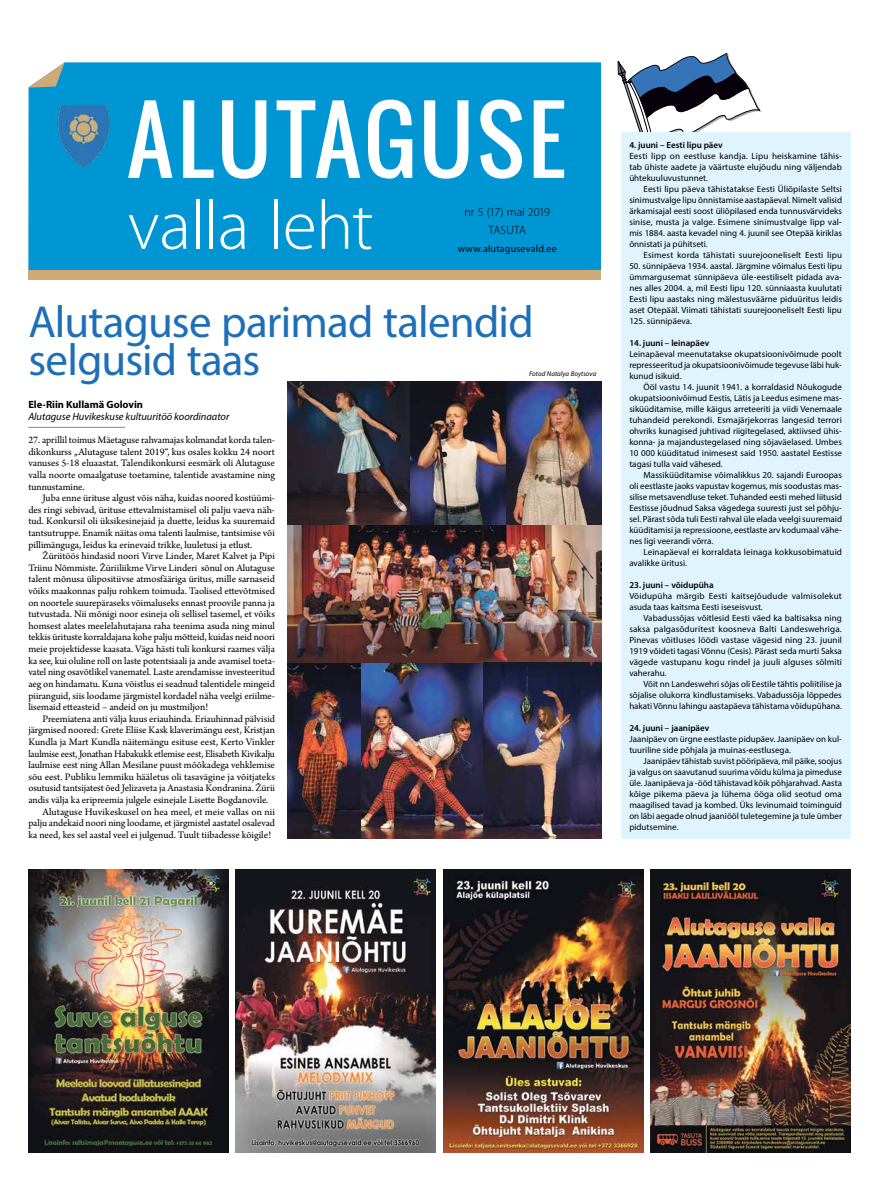
<style>
.page{position:relative;width:893px;height:1191px;background:#fff}
.page>*{position:absolute;margin:0;border:0;box-sizing:border-box;transform-origin:0 0}
.t1{font:88.6px "Oswald";letter-spacing:.04em;color:#fff}
.t2{font:300 70px "Myriad Pro";letter-spacing:-.01em;color:#fff}
.t3{font:45px/38px "Myriad Pro";letter-spacing:-.02em;color:#1d6fb7}
.t4{font:300 12px/18px "Myriad Pro";color:#000;text-align:center}
.t5{font:10.5px/11.6px "Arno Pro";letter-spacing:-.005em;color:#000;text-align:justify}
.t6{font:italic 10.5px "Myriad Pro";letter-spacing:-.005em;color:#000}
.t7{font:700 10.5px "Myriad Pro";letter-spacing:-.005em;color:#000}
.t8{font:10px "Myriad Pro";letter-spacing:.02em;color:#000}
.t9{font:9px/11px "Myriad Pro";color:#000;text-align:justify}
.t10{font:9px/11px "Myriad Pro";letter-spacing:.02em;color:#000}
.t11{font:600 9px "Myriad Pro";color:#000}
.t12{font:italic 7px "Myriad Pro";letter-spacing:.005em;color:#000}
</style>
<div class="page">
<svg style="left:618px;top:53px;width:144px;height:80px"></svg>
<div style="left:28px;top:62px;width:573px;height:208px;background:#0096d4"></div>
<svg style="left:28px;top:62px;width:37px;height:26px"></svg>
<div style="left:28px;top:270px;width:573px;height:10px;background:#cfaa76"></div>
<img style="left:54px;top:101px;width:59px;height:68px">
<hr style="left:28px;top:427px;width:97px;height:1px;background:#8c8986">
<img style="left:28px;top:869px;width:200px;height:283px">
<img style="left:236px;top:869px;width:200px;height:283px">
<img style="left:443px;top:869px;width:200px;height:283px">
<img style="left:650px;top:869px;width:200px;height:283px">
<div style="left:621px;top:133px;width:229px;height:705px;background:#e0f4fd"></div>
<img style="left:287px;top:382px;width:314px;height:456px">
<h1 class="t1" style="left:128px;top:73px;width:439px">ALUTAGUSE</h1>
<h2 class="t2" style="left:128px;top:183px;width:247px">valla leht</h2>
<h3 class="t4" style="left:464px;top:203px;width:87px">nr 5 (17) mai 2019<br>TASUTA</h3>
<p class="t8" style="left:458px;top:242px;width:101px">www.alutagusevald.ee</p>
<h3 class="t3" style="left:28px;top:302px;width:507px">Alutaguse parimad talendid selgusid taas</h3>
<p class="t12" style="left:529px;top:370px;width:69px">Fotod Natalya Boytsova</p>
<p class="t7" style="left:28px;top:398px;width:116px">Ele-Riin Kullamä Golovin</p>
<p class="t6" style="left:28px;top:410px;width:203px">Alutaguse Huvikeskuse kultuuritöö koordinaator</p>
<p class="t5" style="left:28px;top:435px;width:248px">27. aprillil toimus Mäetaguse rahvamajas kolmandat korda talen&shy;dikonkurss „Alutaguse talent 2019“, kus osales kokku 24 noort vanuses 5-18 eluaastat. Talendikonkursi eesmärk oli Alutaguse valla noorte omaalgatuse toetamine, talentide avastamine ning tunnustamine.</p>
<p class="t5" style="left:28px;top:493px;width:248px;text-indent:14px">Juba enne ürituse algust võis näha, kuidas noored kostüümi&shy;des ringi sebivad, ürituse ettevalmistamisel oli palju vaeva näh&shy;tud. Konkursil oli üksikesinejaid ja duette, leidus ka suuremaid tantsutruppe. Enamik näitas oma talenti laulmise, tantsimise või pillimänguga, leidus ka erinevaid trikke, luuletusi ja etlust.</p>
<p class="t5" style="left:28px;top:551px;width:248px;text-indent:14px">Žüriitöös hindasid noori Virve Linder, Maret Kalvet ja Pipi Triinu Nõmmiste. Žüriiliikme Virve Linderi sõnul on Alutaguse talent mõnusa ülipositiivse atmosfääriga üritus, mille sarnaseid võiks maakonnas palju rohkem toimuda. Taolised ettevõtmised on noortele suurepäraseks võimaluseks ennast proovile panna ja tutvustada. Nii mõnigi noor esineja oli sellisel tasemel, et võiks homsest alates meelelahutajana raha teenima asuda ning minul tekkis ürituste korraldajana kohe palju mõtteid, kuidas neid noori meie projektidesse kaasata. Väga hästi tuli konkursi raames välja ka see, kui oluline roll on laste potentsiaali ja ande avamisel toeta&shy;vatel ning osavõtlikel vanematel. Laste arendamisse investeeritud aeg on hindamatu. Kuna võistlus ei seadnud talentidele mingeid piiranguid, siis loodame järgmistel kordadel näha veelgi eriilme&shy;lisemaid etteasteid – andeid on ju mustmiljon!</p>
<p class="t5" style="left:43px;top:713px;width:234px">Preemiatena anti välja kuus eriauhinda. Eriauhinnad pälvisid</p>
<p class="t5" style="left:28px;top:725px;width:248px">järgmised noored: Grete Eliise Kask klaverimängu eest, Kristjan</p>
<p class="t5" style="left:28px;top:736px;width:248px">Kundla ja Mart Kundla näitemängu esituse eest, Kerto Vinkler</p>
<p class="t5" style="left:28px;top:748px;width:248px">laulmise eest, Jonathan Habakukk etlemise eest, Elisabeth Kivikalju</p>
<p class="t5" style="left:28px;top:759px;width:248px">laulmise eest ning Allan Mesilane puust mõõkadega vehklemise</p>
<p class="t5" style="left:28px;top:771px;width:248px">sõu eest. Publiku lemmiku hääletus oli tasavägine ja võitjateks</p>
<p class="t5" style="left:28px;top:783px;width:248px">osutusid tantsijatest õed Jelizaveta ja Anastasia Kondranina. Žürii</p>
<p class="t5" style="left:28px;top:794px;width:242px">andis välja ka eripreemia julgele esinejale Lisette Bogdanovile.</p>
<p class="t5" style="left:43px;top:806px;width:234px">Alutaguse Huvikeskusel on hea meel, et meie vallas on nii</p>
<p class="t5" style="left:28px;top:817px;width:248px">palju andekaid noori ning loodame, et järgmistel aastatel osalevad</p>
<p class="t5" style="left:28px;top:829px;width:244px">ka need, kes sel aastal veel ei julgenud. Tuult tiibadesse kõigile!</p>
<p class="t11" style="left:629px;top:139px;width:95px">4. juuni – Eesti lipu päev</p>
<p class="t9" style="left:629px;top:150px;width:214px">Eesti lipp on eestluse kandja. Lipu heiskamine tähis&shy;tab ühiste aadete ja väärtuste elujõudu ning väljendab ühtekuuluvustunnet.</p>
<p class="t9" style="left:629px;top:183px;width:214px;text-indent:14px">Eesti lipu päeva tähistatakse Eesti Üliõpilaste Seltsi sinimustvalge lipu õnnistamise aastapäeval. Nimelt valisid ärkamisajal eesti soost üliõpilased enda tunnusvärvideks sinise, musta ja valge. Esimene sinimustvalge lipp val&shy;mis 1884. aasta kevadel ning 4. juunil see Otepää kiriklas õnnistati ja pühitseti.</p>
<p class="t9" style="left:643px;top:249px;width:200px">Esimest korda tähistati suurejooneliselt Eesti lipu</p>
<p class="t9" style="left:629px;top:260px;width:214px">50. sünnipäeva 1934. aastal. Järgmine võimalus Eesti lipu ümmargusemat sünnipäeva üle-eestiliselt pidada ava&shy;nes alles 2004. a, mil Eesti lipu 120. sünniaasta kuulutati Eesti lipu aastaks ning mälestusväärne piduüritus leidis aset Otepääl. Viimati tähistati suurejooneliselt Eesti lipu 125. sünnipäeva.</p>
<p class="t11" style="left:629px;top:337px;width:81px">14. juuni – leinapäev</p>
<p class="t9" style="left:629px;top:348px;width:214px">Leinapäeval meenutatakse okupatsioonivõimude poolt represseeritud ja okupatsioonivõimude tegevuse läbi huk&shy;kunud isikuid.</p>
<p class="t9" style="left:629px;top:381px;width:214px;text-indent:14px">Ööl vastu 14. juunit 1941. a korraldasid Nõukogude okupatsioonivõimud Eestis, Lätis ja Leedus esimene mas&shy;siküüditamise, mille käigus arreteeriti ja viidi Venemaale tuhandeid perekondi. Esmajärjekorras langesid terrori ohvriks kunagised juhtivad riigitegelased, aktiivsed ühis&shy;konna- ja majandustegelased ning sõjaväelased. Umbes 10 000 küüditatud inimesest said 1950. aastatel Eestisse tagasi tulla vaid vähesed.</p>
<p class="t9" style="left:629px;top:469px;width:214px;text-indent:14px">Massiküüditamise võimalikkus 20. sajandi Euroopas oli eestlaste jaoks vapustav kogemus, mis soodustas mas&shy;silise metsavendluse teket. Tuhanded eesti mehed liitusid Eestisse jõudnud Saksa vägedega suuresti just sel põhju&shy;sel. Pärast sõda tuli Eesti rahval üle elada veelgi suuremaid küüditamisi ja repressioone, eestlaste arv kodumaal vähe&shy;nes ligi veerandi võrra.</p>
<p class="t9" style="left:629px;top:546px;width:214px;text-indent:14px">Leinapäeval ei korraldata leinaga kokkusobimatuid avalikke üritusi.</p>
<p class="t11" style="left:629px;top:579px;width:86px">23. juuni – võidupüha</p>
<p class="t10" style="left:629px;top:590px;width:214px">Võidupüha märgib Eesti kaitsejõudude valmisolekut asuda taas kaitsma Eesti iseseisvust.</p>
<p class="t9" style="left:629px;top:612px;width:214px;text-indent:14px">Vabadussõjas võitlesid Eesti väed ka baltisaksa ning saksa palgasõduritest koosneva Balti Landeswehriga.<br>Pinevas võitluses löödi vastase vägesid ning 23. juunil 1919 võideti tagasi Võnnu (Cesis). Pärast seda murti Saksa vägede vastupanu kogu rindel ja juuli alguses sõlmiti vaherahu.</p>
<p class="t9" style="left:629px;top:678px;width:214px;text-indent:14px">Võit nn Landeswehri sõjas oli Eestile tähtis poliitilise ja sõjalise olukorra kindlustamiseks. Vabadussõja lõppedes hakati Võnnu lahingu aastapäeva tähistama võidupühana.</p>
<p class="t11" style="left:629px;top:722px;width:82px">24. juuni – jaanipäev</p>
<p class="t9" style="left:629px;top:733px;width:214px">Jaanipäev on ürgne eestlaste pidupäev. Jaanipäev on kul&shy;tuuriline side põhjala ja muinas-eestlusega.</p>
<p class="t9" style="left:629px;top:755px;width:214px;text-indent:14px">Jaanipäev tähistab suvist pööripäeva, mil päike, soojus ja valgus on saavutanud suurima võidu külma ja pimeduse üle. Jaanipäeva ja -ööd tähistavad kõik põhjarahvad. Aasta kõige pikema päeva ja lühema ööga olid seotud oma maagilised tavad ja kombed. Üks levinumaid toiminguid on läbi aegade olnud jaaniööl tuletegemine ja tule ümber pidutsemine.</p>
</div>
